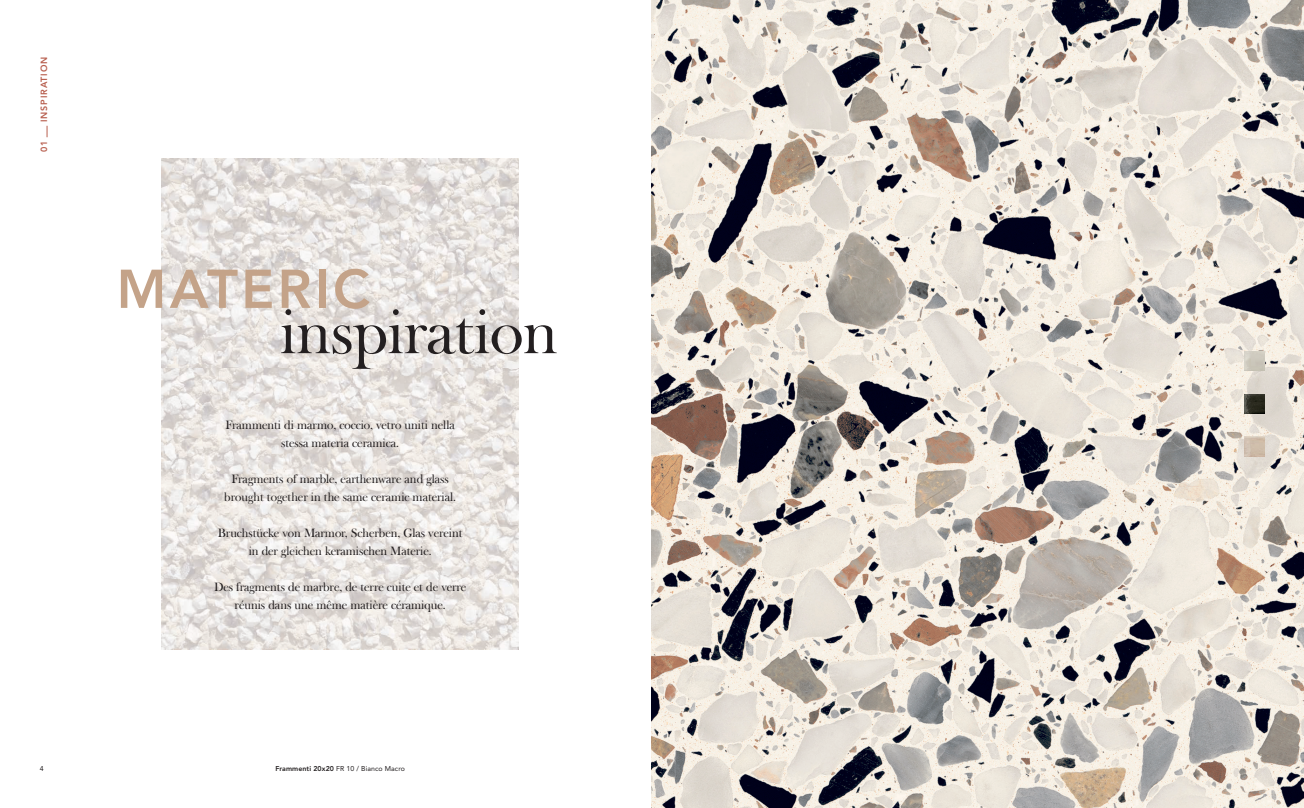
<style>
.page{position:relative;width:1304px;height:808px;background:#fff}
.page>*{position:absolute;margin:0;border:0;box-sizing:border-box;transform-origin:0 0}
.t1{font:62px "Big Moore";color:#231f20}
.t2{font:800 54px "Avenir LT Std";letter-spacing:.06em;color:#c4a389}
.t3{font:12px/18px "Big Moore";color:#231f20;text-align:center}
.t4{font:800 9px "Avenir LT Std";letter-spacing:.1em;color:#b85f4f}
.t5{font:7px "Avenir LT Std";letter-spacing:.01em;color:#231f20}
.s1{font-weight:800}
</style>
<div class="page">
<img style="left:652px;top:0;width:652px;height:808px">
<img style="left:162px;top:159px;width:357px;height:490px">
<img style="left:1244px;top:351px;width:20px;height:19px">
<img style="left:1244px;top:394px;width:20px;height:20px">
<img style="left:1244px;top:437px;width:20px;height:19px">
<p class="t4" style="left:39px;top:122px;width:67px;rotate:-90deg">INSPIRATION</p>
<p class="t4" style="left:39px;top:152px;width:13px;rotate:-90deg">01</p>
<p class="t5" style="left:40px;top:765px;width:5px">4</p>
<h2 class="t2" style="left:116px;top:257px;width:255px">MATERIC</h2>
<h1 class="t1" style="left:280px;top:294px;width:279px">inspiration</h1>
<p class="t3" style="left:225px;top:416px;width:231px">Frammenti di marmo, coccio, vetro uniti nella stessa materia ceramica.</p>
<p class="t3" style="left:224px;top:470px;width:233px">Fragments of marble, earthenware and glass brought together in the same ceramic material.</p>
<p class="t3" style="left:218px;top:524px;width:246px">Bruchstücke von Marmor, Scherben, Glas vereint in der gleichen keramischen Materie.</p>
<p class="t3" style="left:214px;top:578px;width:254px">Des fragments de marbre, de terre cuite et de verre réunis dans une même matière céramique.</p>
<p class="t5" style="left:275px;top:765px;width:131px"><span class="s1">Frammenti 20x20</span> FR 10 / Bianco Macro</p>
</div>
